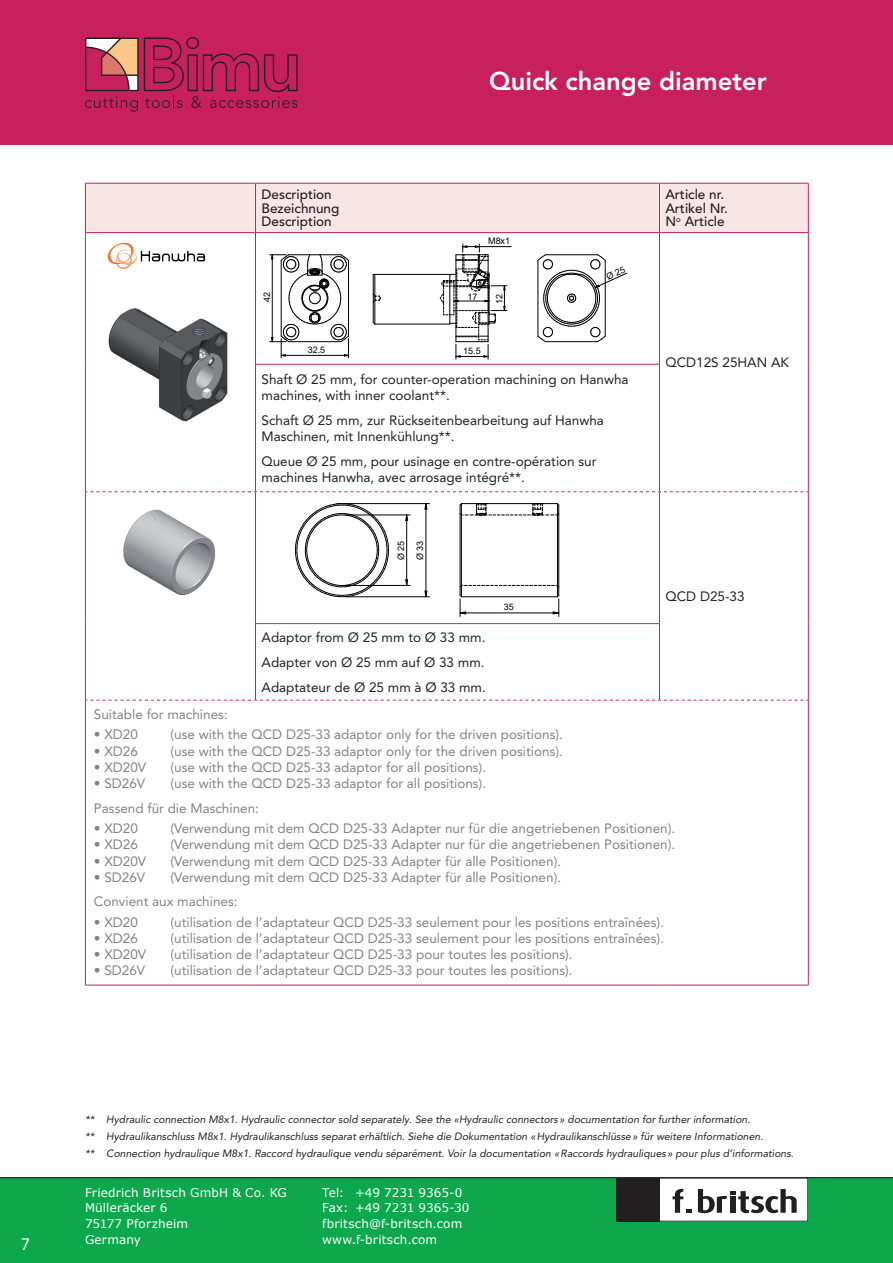
<style>
.page{position:relative;width:893px;height:1263px;background:#fff}
.page>*{position:absolute;margin:0;border:0;box-sizing:border-box;transform-origin:0 0}
.t1{font:800 25.5px "Avenir LT Pro";color:#fff}
.t2{font:16.5px "Avenir LT Pro";color:#fff}
.t3{font:13.5px/24.8px "Avenir LT Pro";color:#808285}
.t4{font:13.5px/16.2px "Avenir LT Pro";color:#231f20}
.t5{font:500 13.5px/13.5px "Avenir LT Pro";color:#231f20}
.t6{font:12px "Verdana";letter-spacing:.01em;color:#fff}
.t7{font:italic 10.5px/16.8px "Avenir LT Pro";color:#231f20}
.t8{font:9px/19.2px "Arial";color:#010106}
</style>
<div class="page">
<div style="left:0;top:0;width:893px;height:145px;background:#c7205c"></div>
<svg style="left:85px;top:37px;width:213px;height:75px"></svg>
<div style="left:0;top:1178px;width:893px;height:85px;background:#0ca84b"></div>
<hr style="left:0;top:1177px;width:893px;height:1px;background:#231f20">
<div style="left:617px;top:1178px;width:191px;height:43px;background:#fff"></div>
<div style="left:617px;top:1178px;width:43px;height:43px;background:#231f20"></div>
<svg style="left:698px;top:1189px;width:99px;height:24px"></svg>
<svg style="left:672px;top:1189px;width:19px;height:24px"></svg>
<div style="left:617px;top:1178px;width:191px;height:43px;border:1px solid #231f20"></div>
<div style="left:86px;top:184px;width:722px;height:48px;background:#f8e6e6"></div>
<hr style="left:255px;top:184px;width:1px;height:48px;background:#c7205c">
<hr style="left:659px;top:184px;width:1px;height:48px;background:#c7205c">
<hr style="left:86px;top:232px;width:169px;height:1px;background:#c7205c">
<hr style="left:255px;top:232px;width:404px;height:1px;background:#c7205c">
<hr style="left:255px;top:233px;width:1px;height:131px;background:#c7205c">
<hr style="left:659px;top:232px;width:149px;height:1px;background:#c7205c">
<hr style="left:659px;top:233px;width:1px;height:131px;background:#c7205c">
<hr style="left:255px;top:364px;width:1px;height:127px;background:#c7205c">
<hr style="left:659px;top:364px;width:1px;height:127px;background:#c7205c">
<hr style="left:255px;top:492px;width:1px;height:131px;background:#c7205c">
<hr style="left:659px;top:492px;width:1px;height:131px;background:#c7205c">
<hr style="left:255px;top:624px;width:1px;height:76px;background:#c7205c">
<hr style="left:659px;top:624px;width:1px;height:76px;background:#c7205c">
<hr style="left:255px;top:364px;width:405px;height:1px;background:#c7205c">
<hr style="left:255px;top:623px;width:405px;height:1px;background:#c7205c">
<hr style="left:85px;top:492px;width:1px;height:132px;background:#c7205c">
<hr style="left:85px;top:624px;width:1px;height:76px;background:#c7205c">
<hr style="left:85px;top:985px;width:170px;height:1px;background:#c7205c">
<hr style="left:255px;top:985px;width:404px;height:1px;background:#c7205c">
<hr style="left:659px;top:985px;width:150px;height:1px;background:#c7205c">
<svg style="left:86px;top:700px;width:722px;height:1px"></svg>
<hr style="left:85px;top:233px;width:1px;height:131px;background:#c7205c">
<hr style="left:85px;top:364px;width:1px;height:128px;background:#c7205c">
<hr style="left:808px;top:233px;width:1px;height:131px;background:#c7205c">
<hr style="left:808px;top:364px;width:1px;height:128px;background:#c7205c">
<hr style="left:85px;top:700px;width:1px;height:285px;background:#c7205c">
<hr style="left:85px;top:183px;width:170px;height:1px;background:#c7205c">
<hr style="left:85px;top:184px;width:1px;height:49px;background:#c7205c">
<hr style="left:255px;top:183px;width:404px;height:1px;background:#c7205c">
<hr style="left:659px;top:183px;width:150px;height:1px;background:#c7205c">
<hr style="left:808px;top:184px;width:1px;height:49px;background:#c7205c">
<svg style="left:86px;top:491px;width:722px;height:1px"></svg>
<hr style="left:808px;top:492px;width:1px;height:132px;background:#c7205c">
<hr style="left:808px;top:624px;width:1px;height:76px;background:#c7205c">
<hr style="left:808px;top:700px;width:1px;height:285px;background:#c7205c">
<svg style="left:108px;top:243px;width:97px;height:26px"></svg>
<img style="left:108px;top:308px;width:120px;height:114px">
<svg style="left:270px;top:254px;width:79px;height:104px"></svg>
<hr style="left:281px;top:355px;width:67px;height:1px;background:#010106">
<hr style="left:374px;top:274px;width:1px;height:50px;background:#010106">
<hr style="left:373px;top:274px;width:1px;height:48px;background:#010106">
<hr style="left:375px;top:274px;width:75px;height:1px;background:#010106">
<hr style="left:375px;top:324px;width:75px;height:1px;background:#010106">
<svg style="left:373px;top:293px;width:8px;height:10px"></svg>
<svg style="left:372px;top:321px;width:4px;height:4px"></svg>
<svg style="left:440px;top:244px;width:67px;height:115px"></svg>
<hr style="left:463px;top:246px;width:48px;height:1px;background:#010106">
<img style="left:123px;top:509px;width:93px;height:87px">
<hr style="left:460px;top:505px;width:1px;height:90px;background:#010106">
<hr style="left:557px;top:504px;width:1px;height:93px;background:#010106">
<hr style="left:461px;top:504px;width:1px;height:93px;background:#010106">
<hr style="left:558px;top:505px;width:1px;height:90px;background:#010106">
<hr style="left:461px;top:596px;width:96px;height:1px;background:#010106">
<svg style="left:460px;top:585px;width:99px;height:2px"></svg>
<svg style="left:459px;top:503px;width:101px;height:13px"></svg>
<svg style="left:459px;top:594px;width:7px;height:22px"></svg>
<svg style="left:553px;top:594px;width:7px;height:22px"></svg>
<hr style="left:460px;top:613px;width:99px;height:1px;background:#010106">
<svg style="left:295px;top:503px;width:94px;height:94px"></svg>
<hr style="left:345px;top:585px;width:65px;height:1px;background:#010106">
<hr style="left:345px;top:515px;width:65px;height:1px;background:#010106">
<svg style="left:405px;top:515px;width:3px;height:6px"></svg>
<hr style="left:406px;top:515px;width:1px;height:70px;background:#010106">
<hr style="left:345px;top:596px;width:84px;height:1px;background:#010106">
<hr style="left:345px;top:503px;width:84px;height:1px;background:#010106">
<hr style="left:426px;top:504px;width:1px;height:93px;background:#010106">
<svg style="left:537px;top:254px;width:90px;height:89px"></svg>
<p class="t2" style="left:21px;top:1234px;width:11px">7</p>
<h1 class="t1" style="left:489px;top:66px;width:279px">Quick change diameter</h1>
<p class="t5" style="left:261px;top:188px;width:79px">Description<br>Bezeichnung<br>Description</p>
<p class="t5" style="left:665px;top:188px;width:64px">Article nr.<br>Artikel Nr.<br>N<sup>o</sup> Article</p>
<p class="t8" style="left:257px;top:302px;width:12px;rotate:-90deg">42</p>
<p class="t8" style="left:488px;top:232px;width:23px">M8x1</p>
<p class="t8" style="left:467px;top:287px;width:12px">17</p>
<p class="t8" style="left:489px;top:303px;width:12px;rotate:-90deg">12</p>
<p class="t8" style="left:308px;top:340px;width:19px">32.5</p>
<p class="t8" style="left:463px;top:341px;width:19px">15.5</p>
<p class="t4" style="left:261px;top:371px;width:369px">Shaft Ø 25 mm, for counter-operation machining on Hanwha machines, with inner coolant**.</p>
<p class="t4" style="left:261px;top:412px;width:344px">Schaft Ø 25 mm, zur Rückseitenbearbeitung auf Hanwha<br>Maschinen, mit Innenkühlung**.</p>
<p class="t4" style="left:261px;top:453px;width:336px">Queue Ø 25 mm, pour usinage en contre-opération sur machines Hanwha, avec arrosage intégré**.</p>
<p class="t8" style="left:391px;top:560px;width:21px;rotate:-90deg">Ø 25<br>Ø 33</p>
<p class="t4" style="left:261px;top:625px;width:226px;line-height:24.8px;text-align:justify">Adaptor from Ø 25 mm to Ø 33 mm.<br>Adapter von Ø 25 mm auf Ø 33 mm.<br>Adaptateur de Ø 25 mm à Ø 33 mm.</p>
<p class="t8" style="left:504px;top:597px;width:12px">35</p>
<p class="t4" style="left:665px;top:354px;width:125px">QCD12S 25HAN AK</p>
<p class="t4" style="left:665px;top:588px;width:81px">QCD D25-33</p>
<p class="t3" style="left:94px;top:702px;width:135px">Suitable for machines:</p>
<p class="t3" style="left:94px;top:722px;width:46px">• XD20</p>
<p class="t3" style="left:170px;top:722px;width:394px">(use with the QCD D25-33 adaptor only for the driven positions).</p>
<p class="t3" style="left:94px;top:738px;width:46px">• XD26</p>
<p class="t3" style="left:170px;top:738px;width:394px">(use with the QCD D25-33 adaptor only for the driven positions).</p>
<p class="t3" style="left:94px;top:754px;width:54px">• XD20V</p>
<p class="t3" style="left:170px;top:754px;width:317px">(use with the QCD D25-33 adaptor for all positions).</p>
<p class="t3" style="left:94px;top:771px;width:53px">• SD26V</p>
<p class="t3" style="left:94px;top:771px;width:394px;text-indent:77px">(use with the QCD D25-33 adaptor for all positions).<br>Passend für die Maschinen:</p>
<p class="t3" style="left:94px;top:816px;width:46px">• XD20</p>
<p class="t3" style="left:170px;top:816px;width:506px">(Verwendung mit dem QCD D25-33 Adapter nur für die angetriebenen Positionen).</p>
<p class="t3" style="left:94px;top:832px;width:46px">• XD26</p>
<p class="t3" style="left:170px;top:832px;width:506px">(Verwendung mit dem QCD D25-33 Adapter nur für die angetriebenen Positionen).</p>
<p class="t3" style="left:94px;top:848px;width:54px">• XD20V</p>
<p class="t3" style="left:170px;top:848px;width:392px">(Verwendung mit dem QCD D25-33 Adapter für alle Positionen).</p>
<p class="t3" style="left:94px;top:864px;width:53px">• SD26V</p>
<p class="t3" style="left:94px;top:864px;width:469px;text-indent:77px">(Verwendung mit dem QCD D25-33 Adapter für alle Positionen).<br>Convient aux machines:</p>
<p class="t3" style="left:94px;top:910px;width:46px">• XD20</p>
<p class="t3" style="left:170px;top:910px;width:495px">(utilisation de l’adaptateur QCD D25-33 seulement pour les positions entraînées).</p>
<p class="t3" style="left:94px;top:926px;width:46px">• XD26</p>
<p class="t3" style="left:170px;top:926px;width:495px">(utilisation de l’adaptateur QCD D25-33 seulement pour les positions entraînées).</p>
<p class="t3" style="left:94px;top:942px;width:54px">• XD20V</p>
<p class="t3" style="left:170px;top:942px;width:404px">(utilisation de l’adaptateur QCD D25-33 pour toutes les positions).</p>
<p class="t3" style="left:94px;top:958px;width:53px">• SD26V</p>
<p class="t3" style="left:170px;top:958px;width:404px">(utilisation de l’adaptateur QCD D25-33 pour toutes les positions).</p>
<p class="t7" style="left:85px;top:1111px;width:710px">** Hydraulic connection M8x1. Hydraulic connector sold separately. See the «Hydraulic connectors » documentation for further information.<br>** Hydraulikanschluss M8x1. Hydraulikanschluss separat erhältlich. Siehe die Dokumentation «Hydraulikanschlüsse» für weitere Informationen.<br>** Connection hydraulique M8x1. Raccord hydraulique vendu séparément. Voir la documentation «Raccords hydrauliques » pour plus d’informations.</p>
<p class="t6" style="left:85px;top:1184px;width:203px">Friedrich Britsch GmbH &amp; Co. KG</p>
<p class="t6" style="left:322px;top:1184px;width:142px">Tel: +49 7231 9365-0</p>
<p class="t6" style="left:85px;top:1200px;width:84px">Mülleräcker 6</p>
<p class="t6" style="left:322px;top:1200px;width:149px">Fax: +49 7231 9365-30</p>
<p class="t6" style="left:85px;top:1215px;width:105px">75177 Pforzheim</p>
<p class="t6" style="left:322px;top:1215px;width:142px">fbritsch@f-britsch.com</p>
<p class="t6" style="left:85px;top:1231px;width:57px">Germany</p>
<p class="t6" style="left:322px;top:1231px;width:117px">www.f-britsch.com</p>
</div>
